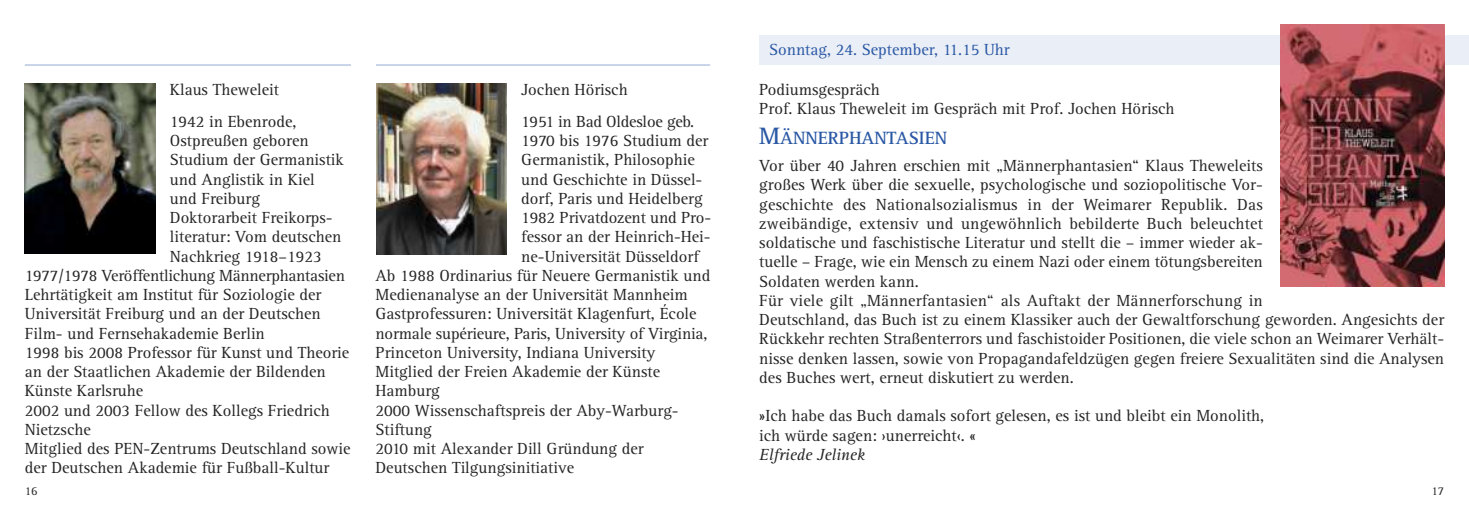
<style>
.page{position:relative;width:1469px;height:521px;background:#fff}
.page>*{position:absolute;margin:0;border:0;box-sizing:border-box;transform-origin:0 0}
.t1{font:700 18.38px "Rotis Serif";color:#2a58a5}
.t2{font:16.62px/19.2px "Rotis Serif";color:#262526}
.t3{font:16.62px "Rotis Serif";color:#2a58a5}
.t4{font:italic 16.62px "Rotis Serif";color:#262526}
.t5{font:12.25px "Rotis Serif";color:#262526}
.s1{font-size:24.5px}
</style>
<div class="page">
<hr style="left:25px;top:65px;width:685px;height:1px;background:#94abd2">
<div style="left:759px;top:35px;width:709px;height:29px;background:#eaeef6"></div>
<img style="left:1280px;top:25px;width:164px;height:262px">
<img style="left:25px;top:84px;width:131px;height:170px">
<img style="left:376px;top:84px;width:131px;height:170px">
<div style="left:351px;top:50px;width:25px;height:28px;background:#fff"></div>
<p class="t2" style="left:170px;top:75px;width:128px;line-height:31.7px">Klaus Theweleit<br>1942 in Ebenrode,</p>
<p class="t2" style="left:170px;top:132px;width:140px">Ostpreußen geboren</p>
<p class="t2" style="left:170px;top:151px;width:175px">Studium der Germanistik</p>
<p class="t2" style="left:170px;top:171px;width:146px">und Anglistik in Kiel</p>
<p class="t2" style="left:170px;top:190px;width:92px">und Freiburg</p>
<p class="t2" style="left:170px;top:209px;width:164px">Doktorarbeit Freikorps -</p>
<p class="t2" style="left:170px;top:228px;width:173px">literatur: Vom deutschen</p>
<p class="t2" style="left:170px;top:248px;width:153px">Nachkrieg 1918–1923</p>
<p class="t2" style="left:25px;top:267px;width:322px">1977/1978 Veröffentlichung Männerphantasien</p>
<p class="t2" style="left:25px;top:286px;width:298px">Lehrtätigkeit am Institut für Soziologie der</p>
<p class="t2" style="left:25px;top:305px;width:297px">Universität Freiburg und an der Deutschen</p>
<p class="t2" style="left:25px;top:325px;width:241px">Film- und Fernsehakademie Berlin</p>
<p class="t2" style="left:25px;top:344px;width:326px">1998 bis 2008 Professor für Kunst und Theorie</p>
<p class="t2" style="left:25px;top:363px;width:302px">an der Staatlichen Akademie der Bildenden</p>
<p class="t2" style="left:25px;top:382px;width:120px">Künste Karlsruhe</p>
<p class="t2" style="left:25px;top:402px;width:306px">2002 und 2003 Fellow des Kollegs Friedrich</p>
<p class="t2" style="left:25px;top:421px;width:67px">Nietzsche</p>
<p class="t2" style="left:25px;top:440px;width:327px">Mitglied des PEN-Zentrums Deutschland sowie</p>
<p class="t2" style="left:25px;top:459px;width:306px">der Deutschen Akademie für Fußball-Kultur</p>
<p class="t5" style="left:25px;top:486px;width:14px">16</p>
<p class="t2" style="left:521px;top:75px;width:175px;line-height:31.7px">Jochen Hörisch<br>1951 in Bad Oldesloe geb.</p>
<p class="t2" style="left:521px;top:132px;width:189px">1970 bis 1976 Studium der</p>
<p class="t2" style="left:521px;top:151px;width:175px">Germanistik, Philosophie</p>
<p class="t2" style="left:521px;top:171px;width:183px">und Geschichte in Düssel-</p>
<p class="t2" style="left:521px;top:190px;width:183px">dorf, Paris und Heidelberg</p>
<p class="t2" style="left:521px;top:209px;width:191px">1982 Privatdozent und Pro-</p>
<p class="t2" style="left:521px;top:228px;width:191px">fessor an der Heinrich-Hei-</p>
<p class="t2" style="left:521px;top:248px;width:179px">ne-Universität Düsseldorf</p>
<p class="t2" style="left:375px;top:267px;width:336px">Ab 1988 Ordinarius für Neuere Germanistik und</p>
<p class="t2" style="left:375px;top:286px;width:314px">Medienanalyse an der Universität Mannheim</p>
<p class="t2" style="left:375px;top:305px;width:323px">Gastprofessuren: Universität Klagenfurt, École</p>
<p class="t2" style="left:375px;top:325px;width:333px">normale supérieure, Paris, University of Virginia,</p>
<p class="t2" style="left:375px;top:344px;width:281px">Princeton University, Indiana University</p>
<p class="t2" style="left:375px;top:363px;width:286px">Mitglied der Freien Akademie der Künste</p>
<p class="t2" style="left:375px;top:382px;width:66px">Hamburg</p>
<p class="t2" style="left:375px;top:402px;width:305px">2000 Wissenschaftspreis der Aby-Warburg-</p>
<p class="t2" style="left:375px;top:421px;width:58px">Stiftung</p>
<p class="t2" style="left:375px;top:440px;width:270px">2010 mit Alexander Dill Gründung der</p>
<p class="t2" style="left:375px;top:459px;width:200px">Deutschen Tilgungsinitiative</p>
<p class="t3" style="left:769px;top:42px;width:242px">Sonntag, 24. September, 11.15 Uhr</p>
<p class="t2" style="left:759px;top:81px;width:417px">Podiumsgespräch<br>Prof. Klaus Theweleit im Gespräch mit Prof. Jochen Hörisch</p>
<p class="t1" style="left:759px;top:131px;width:189px"><span class="s1">M</span>ÄNNERPHANTASIEN</p>
<p class="t2" style="left:759px;top:157px;width:686px">Vor über 40 Jahren erschien mit „Männerphantasien“ Klaus Theweleits<br>großes Werk über die sexuelle, psychologische und soziopolitische Vor-<br>geschichte des Nationalsozialismus in der Weimarer Republik. Das<br>zweibändige, extensiv und ungewöhnlich bebilderte Buch beleuchtet<br>soldatische und faschistische Literatur und stellt die – immer wieder ak-<br>tuelle – Frage, wie ein Mensch zu einem Nazi oder einem tötungsbereiten<br>Soldaten werden kann.<br>Für viele gilt „Männerfantasien“ als Auftakt der Männerforschung in<br>Deutschland, das Buch ist zu einem Klassiker auch der Gewaltforschung geworden. Angesichts der Rückkehr rechten Straßenterrors und faschistoider Positionen, die viele schon an Weimarer Verhält&shy;nisse denken lassen, sowie von Propagandafeldzügen gegen freiere Sexualitäten sind die Analysen des Buches wert, erneut diskutiert zu werden.</p>
<p class="t2" style="left:759px;top:407px;width:506px">»Ich habe das Buch damals sofort gelesen, es ist und bleibt ein Monolith, ich würde sagen: ›unerreicht‹. «</p>
<p class="t4" style="left:759px;top:448px;width:107px">Elfriede Jelinek</p>
<p class="t5" style="left:1431px;top:486px;width:14px">17</p>
</div>
